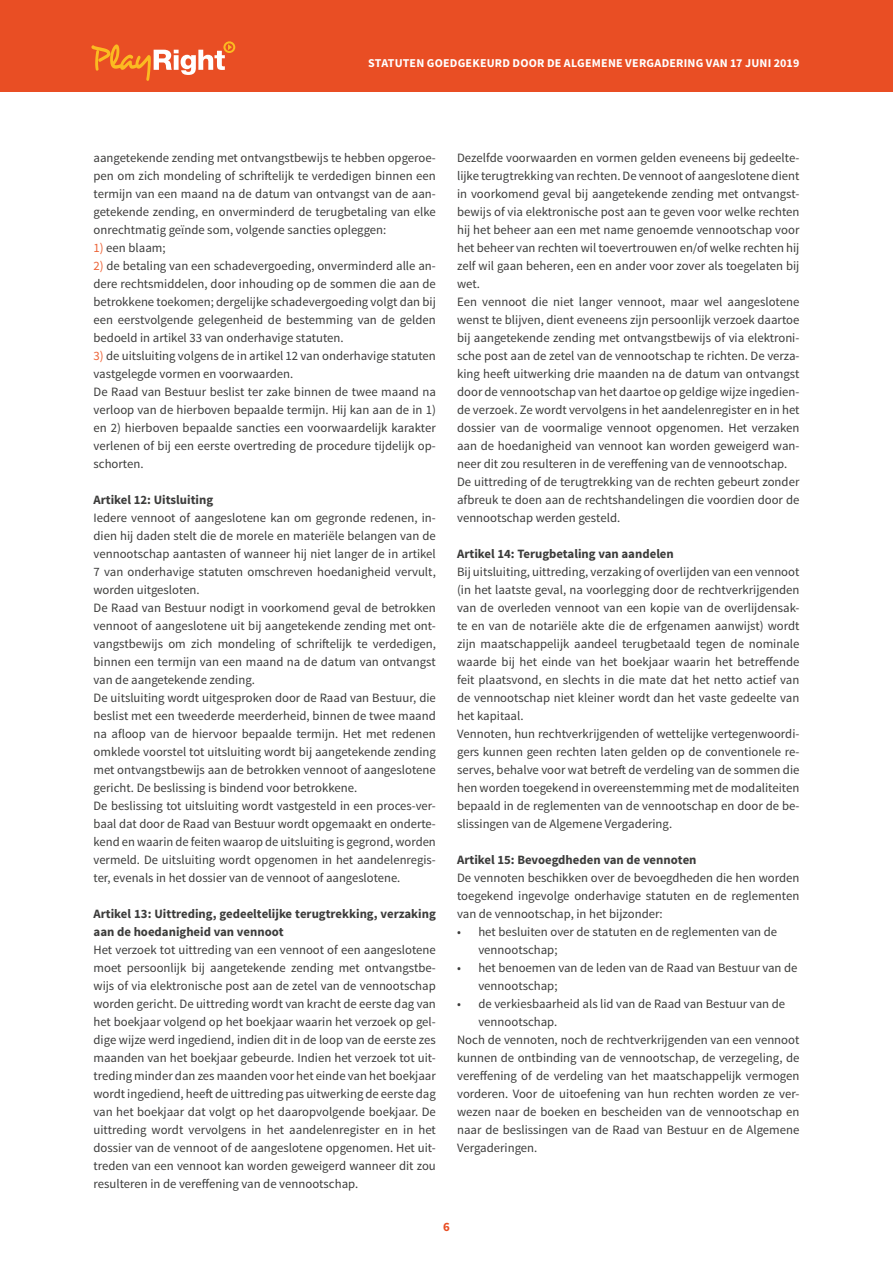
<style>
.page{position:relative;width:893px;height:1263px;background:#fff}
.page>*{position:absolute;margin:0;border:0;box-sizing:border-box;transform-origin:0 0}
.t1{font:12.75px/18px "Source Sans Pro";color:#3c3c3b}
.t2{font:700 12.75px/18px "Source Sans Pro";color:#3c3c3b}
.t3{font:700 12.75px "Source Sans Pro";color:#e94e24}
.t4{font:700 12px "Source Sans Pro";letter-spacing:.015em;color:#fff}
.s1{color:#ec6337}
</style>
<div class="page">
<div style="left:0;top:0;width:893px;height:92px;background:#e94e24"></div>
<svg style="left:91px;top:41px;width:144px;height:40px"></svg>
<p class="t4" style="left:368px;top:55px;width:433px">STATUTEN GOEDGEKEURD DOOR DE ALGEMENE VERGADERING VAN 17 JUNI 2019</p>
<p class="t1" style="left:94px;top:149px;width:344px;text-align:justify">aangetekende zending met ontvangstbewijs te hebben opgeroe&shy;pen om zich mondeling of schriftelijk te verdedigen binnen een termijn van een maand na de datum van ontvangst van de aan&shy;getekende zending, en onverminderd de terugbetaling van elke onrechtmatig geïnde som, volgende sancties opleggen:</p>
<p class="t1" style="left:94px;top:239px;width:74px"><span class="s1">1)</span> een blaam;</p>
<p class="t1" style="left:94px;top:257px;width:344px;text-align:justify"><span class="s1">2)</span> de betaling van een schadevergoeding, onverminderd alle an&shy;dere rechtsmiddelen, door inhouding op de sommen die aan de betrokkene toekomen; dergelijke schadevergoeding volgt dan bij een eerstvolgende gelegenheid de bestemming van de gelden bedoeld in artikel 33 van onderhavige statuten.</p>
<p class="t1" style="left:94px;top:347px;width:344px"><span class="s1">3)</span> de uitsluiting volgens de in artikel 12 van onderhavige statuten vastgelegde vormen en voorwaarden.<br>De Raad van Bestuur beslist ter zake binnen de twee maand na verloop van de hierboven bepaalde termijn. Hij kan aan de in 1) en 2) hierboven bepaalde sancties een voorwaardelijk karakter verlenen of bij een eerste overtreding de procedure tijdelijk op&shy;schorten.</p>
<p class="t2" style="left:94px;top:491px;width:121px">Artikel 12: Uitsluiting</p>
<p class="t1" style="left:94px;top:509px;width:344px">Iedere vennoot of aangeslotene kan om gegronde redenen, in&shy;dien hij daden stelt die de morele en materiële belangen van de vennootschap aantasten of wanneer hij niet langer de in artikel 7 van onderhavige statuten omschreven hoedanigheid vervult, worden uitgesloten.<br>De Raad van Bestuur nodigt in voorkomend geval de betrokken vennoot of aangeslotene uit bij aangetekende zending met ont&shy;vangstbewijs om zich mondeling of schriftelijk te verdedigen, binnen een termijn van een maand na de datum van ontvangst van de aangetekende zending.<br>De uitsluiting wordt uitgesproken door de Raad van Bestuur, die beslist met een tweederde meerderheid, binnen de twee maand na afloop van de hiervoor bepaalde termijn. Het met redenen omklede voorstel tot uitsluiting wordt bij aangetekende zending met ontvangstbewijs aan de betrokken vennoot of aangeslotene gericht. De beslissing is bindend voor betrokkene.<br>De beslissing tot uitsluiting wordt vastgesteld in een proces-ver&shy;baal dat door de Raad van Bestuur wordt opgemaakt en onderte&shy;kend en waarin de feiten waarop de uitsluiting is gegrond, worden vermeld. De uitsluiting wordt opgenomen in het aandelenregis&shy;ter, evenals in het dossier van de vennoot of aangeslotene.</p>
<p class="t2" style="left:94px;top:905px;width:344px">Artikel 13: Uittreding, gedeeltelijke terugtrekking, verzaking aan de hoedanigheid van vennoot</p>
<p class="t1" style="left:94px;top:941px;width:344px;text-align:justify">Het verzoek tot uittreding van een vennoot of een aangeslotene moet persoonlijk bij aangetekende zending met ontvangstbe&shy;wijs of via elektronische post aan de zetel van de vennootschap worden gericht. De uittreding wordt van kracht de eerste dag van het boekjaar volgend op het boekjaar waarin het verzoek op gel&shy;dige wijze werd ingediend, indien dit in de loop van de eerste zes maanden van het boekjaar gebeurde. Indien het verzoek tot uit&shy;treding minder dan zes maanden voor het einde van het boekjaar wordt ingediend, heeft de uittreding pas uitwerking de eerste dag van het boekjaar dat volgt op het daaropvolgende boekjaar. De uittreding wordt vervolgens in het aandelenregister en in het dossier van de vennoot of de aangeslotene opgenomen. Het uit&shy;treden van een vennoot kan worden geweigerd wanneer dit zou resulteren in de vereffening van de vennootschap.</p>
<p class="t1" style="left:457px;top:149px;width:344px">Dezelfde voorwaarden en vormen gelden eveneens bij gedeelte&shy;lijke terugtrekking van rechten. De vennoot of aangeslotene dient in voorkomend geval bij aangetekende zending met ontvangst&shy;bewijs of via elektronische post aan te geven voor welke rechten hij het beheer aan een met name genoemde vennootschap voor het beheer van rechten wil toevertrouwen en/of welke rechten hij zelf wil gaan beheren, een en ander voor zover als toegelaten bij wet.<br>Een vennoot die niet langer vennoot, maar wel aangeslotene wenst te blijven, dient eveneens zijn persoonlijk verzoek daartoe bij aangetekende zending met ontvangstbewijs of via elektroni&shy;sche post aan de zetel van de vennootschap te richten. De verza&shy;king heeft uitwerking drie maanden na de datum van ontvangst door de vennootschap van het daartoe op geldige wijze ingedien&shy;de verzoek. Ze wordt vervolgens in het aandelenregister en in het dossier van de voormalige vennoot opgenomen. Het verzaken aan de hoedanigheid van vennoot kan worden geweigerd wan&shy;neer dit zou resulteren in de vereffening van de vennootschap.<br>De uittreding of de terugtrekking van de rechten gebeurt zonder afbreuk te doen aan de rechtshandelingen die voordien door de vennootschap werden gesteld.</p>
<p class="t2" style="left:457px;top:545px;width:218px">Artikel 14: Terugbetaling van aandelen</p>
<p class="t1" style="left:457px;top:563px;width:344px">Bij uitsluiting, uittreding, verzaking of overlijden van een vennoot (in het laatste geval, na voorlegging door de rechtverkrijgenden van de overleden vennoot van een kopie van de overlijdensak&shy;te en van de notariële akte die de erfgenamen aanwijst) wordt zijn maatschappelijk aandeel terugbetaald tegen de nominale waarde bij het einde van het boekjaar waarin het betreffende feit plaatsvond, en slechts in die mate dat het netto actief van de vennootschap niet kleiner wordt dan het vaste gedeelte van het kapitaal.<br>Vennoten, hun rechtverkrijgenden of wettelijke vertegenwoordi&shy;gers kunnen geen rechten laten gelden op de conventionele re&shy;serves, behalve voor wat betreft de verdeling van de sommen die hen worden toegekend in overeenstemming met de modaliteiten bepaald in de reglementen van de vennootschap en door de be&shy;slissingen van de Algemene Vergadering.</p>
<p class="t2" style="left:457px;top:851px;width:241px">Artikel 15: Bevoegdheden van de vennoten</p>
<p class="t1" style="left:457px;top:869px;width:344px;text-align:justify">De vennoten beschikken over de bevoegdheden die hen worden toegekend ingevolge onderhavige statuten en de reglementen van de vennootschap, in het bijzonder:</p>
<p class="t1" style="left:478px;top:923px;width:300px;text-indent:-21px">• het besluiten over de statuten en de reglementen van de vennootschap;</p>
<p class="t1" style="left:478px;top:959px;width:321px;text-indent:-21px">• het benoemen van de leden van de Raad van Bestuur van de vennootschap;</p>
<p class="t1" style="left:457px;top:995px;width:329px">• de verkiesbaarheid als lid van de Raad van Bestuur van de</p>
<p class="t1" style="left:478px;top:1013px;width:81px">vennootschap.</p>
<p class="t1" style="left:457px;top:1031px;width:344px">Noch de vennoten, noch de rechtverkrijgenden van een vennoot</p>
<p class="t1" style="left:457px;top:1049px;width:344px">kunnen de ontbinding van de vennootschap, de verzegeling, de</p>
<p class="t1" style="left:457px;top:1067px;width:344px">vereffening of de verdeling van het maatschappelijk vermogen</p>
<p class="t1" style="left:457px;top:1085px;width:344px">vorderen. Voor de uitoefening van hun rechten worden ze ver-</p>
<p class="t1" style="left:457px;top:1103px;width:344px">wezen naar de boeken en bescheiden van de vennootschap en</p>
<p class="t1" style="left:457px;top:1121px;width:344px">naar de beslissingen van de Raad van Bestuur en de Algemene</p>
<p class="t1" style="left:457px;top:1139px;width:82px">Vergaderingen.</p>
<p class="t3" style="left:443px;top:1219px;width:8px">6</p>
</div>
